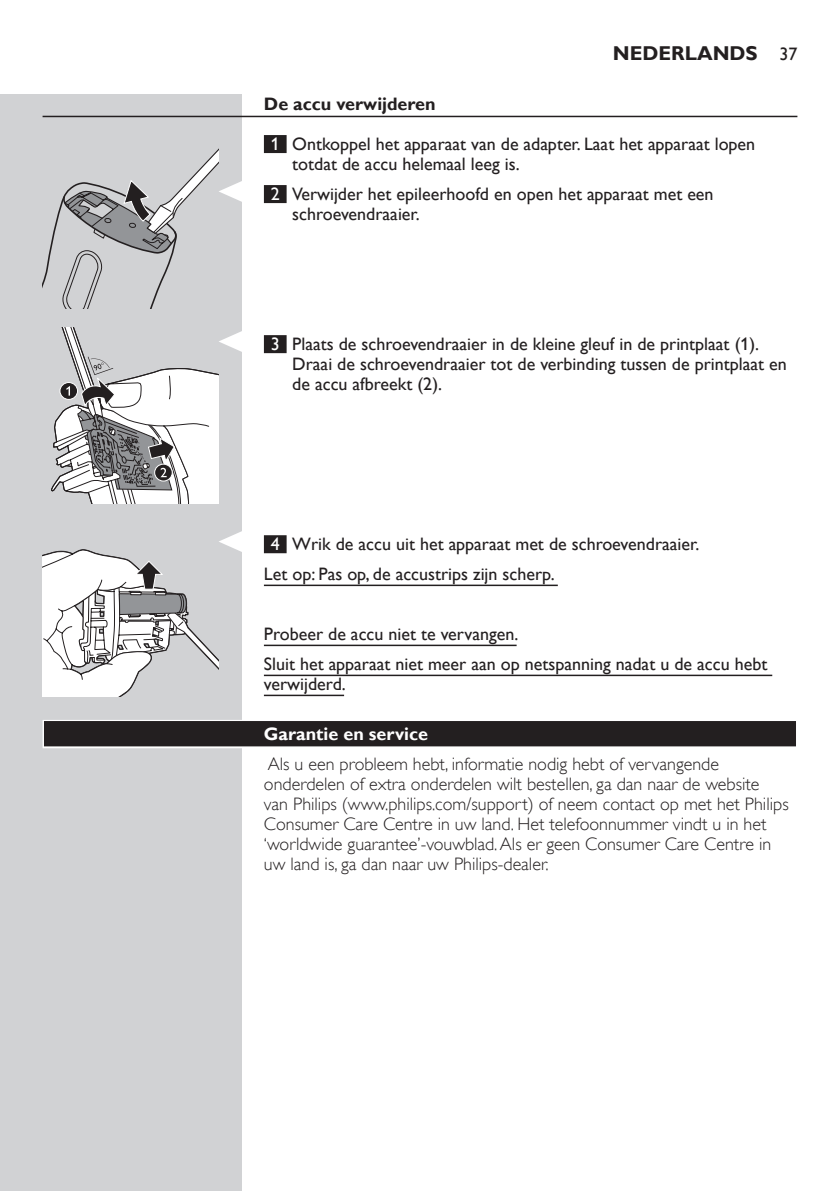
<style>
.page{position:relative;width:840px;height:1191px;background:#fff}
.page>*{position:absolute;margin:0;border:0;box-sizing:border-box;transform-origin:0 0}
.t1{font:700 20px "Gill Sans Alt One WGL";color:#231f20}
.t2{font:18px/20px "Gill Sans Alt One WGL";color:#231f20}
.t3{font:18px/20px "Gill Sans Alt One WGL Light";color:#231f20}
.t4{font:700 18px "Gill Sans Alt One WGL";color:#231f20}
.t5{font:700 18px "Gill Sans Alt One WGL";color:#fff}
.s1{font-weight:400;font-size:18px}
.s2{color:#fff}
</style>
<div class="page">
<div style="left:0;top:95px;width:241px;height:1096px;background:#d1d2d4"></div>
<hr style="left:43px;top:116px;width:754px;height:1px;background:#231f20">
<div style="left:264px;top:135px;width:22px;height:18px;background:#231f20"></div>
<div style="left:264px;top:185px;width:22px;height:18px;background:#231f20"></div>
<div style="left:264px;top:335px;width:22px;height:18px;background:#231f20"></div>
<div style="left:264px;top:535px;width:22px;height:18px;background:#231f20"></div>
<hr style="left:264px;top:584px;width:293px;height:2px;background:#231f20">
<hr style="left:264px;top:644px;width:252px;height:2px;background:#231f20">
<hr style="left:264px;top:674px;width:507px;height:2px;background:#231f20">
<hr style="left:264px;top:694px;width:80px;height:2px;background:#231f20">
<div style="left:43px;top:720px;width:754px;height:28px;background:#a7a6a6"></div>
<div style="left:44px;top:721px;width:751px;height:25px;background:#231f20"></div>
<svg style="left:43px;top:133px;width:199px;height:175px"></svg>
<svg style="left:51px;top:328px;width:191px;height:175px"></svg>
<svg style="left:43px;top:520px;width:199px;height:176px"></svg>
<p class="t1" style="left:612px;top:45px;width:186px">neDerlanDs <span class="s1">37</span></p>
<p class="t4" style="left:264px;top:97px;width:173px">De accu verwijderen</p>
<p class="t2" style="left:292px;top:135px;width:464px;text-indent:-21px"><span class="s2">1</span> Ontkoppel het apparaat van de adapter. Laat het apparaat lopen totdat de accu helemaal leeg is.</p>
<p class="t2" style="left:292px;top:185px;width:422px;text-indent:-21px"><span class="s2">2</span> Verwijder het epileerhoofd en open het apparaat met een schroevendraaier.</p>
<p class="t2" style="left:292px;top:335px;width:496px;text-indent:-21px"><span class="s2">3</span> Plaats de schroevendraaier in de kleine gleuf in de printplaat (1).<br>Draai de schroevendraaier tot de verbinding tussen de printplaat en de accu afbreekt (2).</p>
<p class="t2" style="left:264px;top:530px;width:436px;line-height:30px;text-indent:7px"><span class="s2">4</span> Wrik de accu uit het apparaat met de schroevendraaier.<br>Let op: Pas op, de accustrips zijn scherp.</p>
<p class="t2" style="left:264px;top:620px;width:504px;line-height:30px">Probeer de accu niet te vervangen.<br>Sluit het apparaat niet meer aan op netspanning nadat u de accu hebt</p>
<p class="t2" style="left:264px;top:675px;width:83px">verwijderd.</p>
<p class="t5" style="left:264px;top:727px;width:166px">Garantie en service</p>
<p class="t3" style="left:264px;top:755px;width:526px">Als u een probleem hebt, informatie nodig hebt of vervangende onderdelen of extra onderdelen wilt bestellen, ga dan naar de website<br>van Philips (www.philips.com/support) of neem contact op met het Philips Consumer Care Centre in uw land. Het telefoonnummer vindt u in het ‘worldwide guarantee’-vouwblad. Als er geen Consumer Care Centre in uw land is, ga dan naar uw Philips-dealer.</p>
</div>
